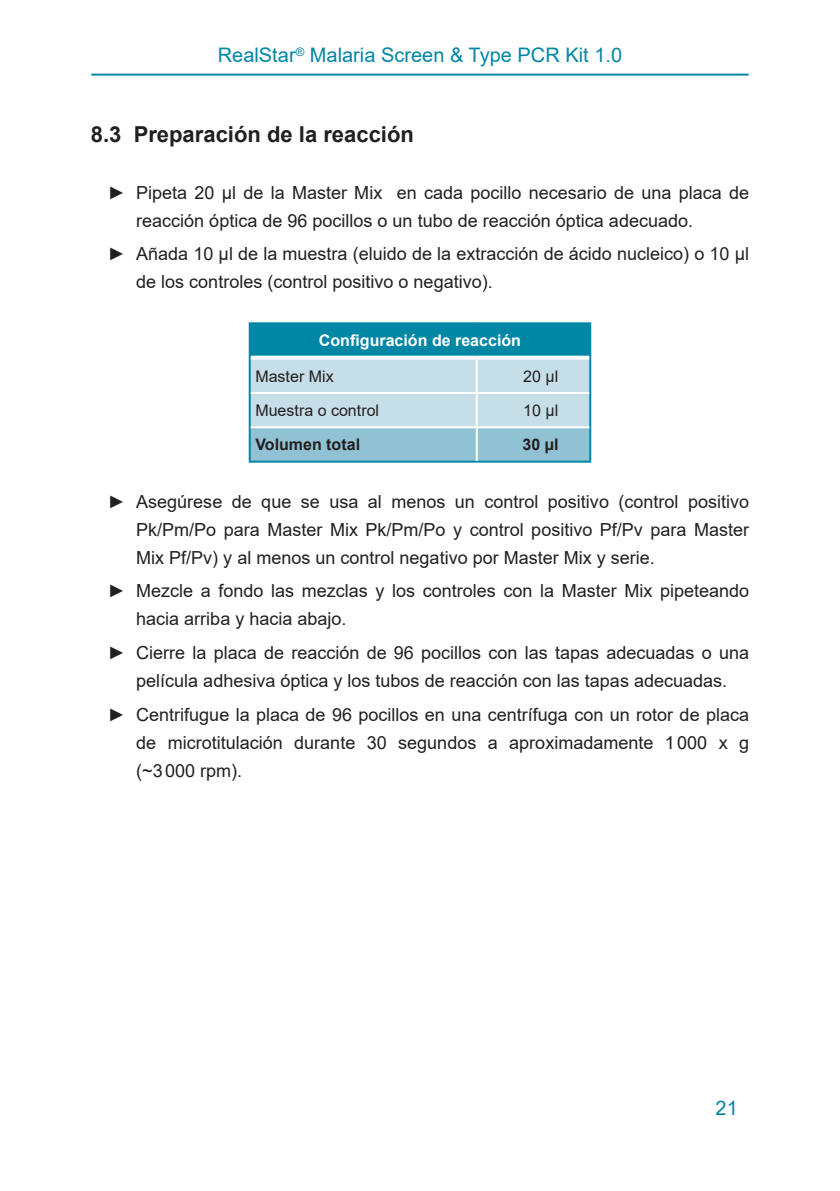
<style>
.page{position:relative;width:840px;height:1191px;background:#fff}
.page>*{position:absolute;margin:0;border:0;box-sizing:border-box;transform-origin:0 0}
.Level_2{font:700 22px "Arial";color:#231f20}
.Seitenkopf{font:20px "Arial";color:#0087a6}
.t1{font:18px/28px "Arial";color:#231f20}
.Mengentext_links{font:16px "Arial";color:#231f20}
.Kopfzeile{font:700 16px "Arial";color:#fff}
.Fußzeile{font:700 16px "Arial";color:#231f20}
.Mengentext_zentriert{font:16px "Arial";color:#231f20}
</style>
<div class="page">
<hr style="left:91px;top:74px;width:657px;height:2px;background:#0087a6">
<div style="left:249px;top:323px;width:341px;height:35px;background:#0087a6"></div>
<svg style="left:250px;top:360px;width:339px;height:100px;background:#b4d4e1"></svg>
<hr style="left:248px;top:358px;width:2px;height:35px;background:#0087a6">
<hr style="left:248px;top:393px;width:2px;height:34px;background:#0087a6">
<hr style="left:248px;top:427px;width:2px;height:33px;background:#0087a6">
<hr style="left:248px;top:460px;width:228px;height:2px;background:#0087a6">
<hr style="left:476px;top:460px;width:115px;height:2px;background:#0087a6">
<hr style="left:248px;top:322px;width:228px;height:2px;background:#0087a6">
<hr style="left:248px;top:324px;width:2px;height:34px;background:#0087a6">
<hr style="left:476px;top:322px;width:115px;height:2px;background:#0087a6">
<hr style="left:589px;top:324px;width:2px;height:34px;background:#0087a6">
<hr style="left:589px;top:358px;width:2px;height:35px;background:#0087a6">
<hr style="left:589px;top:393px;width:2px;height:34px;background:#0087a6">
<hr style="left:589px;top:427px;width:2px;height:33px;background:#0087a6">
<svg style="left:250px;top:356px;width:226px;height:4px"></svg>
<svg style="left:476px;top:356px;width:113px;height:4px"></svg>
<hr style="left:475px;top:360px;width:2px;height:32px;background:#fff">
<hr style="left:250px;top:392px;width:226px;height:2px;background:#fff">
<hr style="left:476px;top:392px;width:113px;height:2px;background:#fff">
<hr style="left:475px;top:394px;width:2px;height:32px;background:#fff">
<hr style="left:250px;top:426px;width:226px;height:2px;background:#fff">
<hr style="left:476px;top:426px;width:113px;height:2px;background:#fff">
<hr style="left:475px;top:428px;width:2px;height:32px;background:#fff">
<p class="Seitenkopf" style="left:218px;top:41px;width:405px">RealStar<sup>®</sup> Malaria Screen &amp; Type PCR Kit 1.0</p>
<p class="Level_2" style="left:91px;top:119px;width:324px">8.3 Preparación de la reacción</p>
<p class="t1" style="left:136px;top:178px;width:614px;text-indent:-28px">► Pipeta 20 µl de la Master Mix en cada pocillo necesario de una placa de reacción óptica de 96 pocillos o un tubo de reacción óptica adecuado.</p>
<p class="t1" style="left:136px;top:240px;width:614px;text-indent:-28px">► Añada 10 µl de la muestra (eluido de la extracción de ácido nucleico) o 10 µl de los controles (control positivo o negativo).</p>
<p class="Kopfzeile" style="left:319px;top:329px;width:203px">Configuración de reacción</p>
<p class="Mengentext_links" style="left:255px;top:365px;width:80px">Master Mix</p>
<p class="Mengentext_zentriert" style="left:523px;top:365px;width:37px">20 µl</p>
<p class="Mengentext_links" style="left:255px;top:399px;width:125px">Muestra o control</p>
<p class="Mengentext_zentriert" style="left:523px;top:399px;width:37px">10 µl</p>
<p class="Fußzeile" style="left:255px;top:433px;width:106px">Volumen total</p>
<p class="Fußzeile" style="left:522px;top:433px;width:37px">30 µl</p>
<p class="t1" style="left:136px;top:487px;width:614px;text-align:justify;text-indent:-28px">► Asegúrese de que se usa al menos un control positivo (control positivo Pk/Pm/Po para Master Mix Pk/Pm/Po y control positivo Pf/Pv para Master Mix Pf/Pv) y al menos un control negativo por Master Mix y serie.</p>
<p class="t1" style="left:136px;top:577px;width:614px;text-indent:-28px">► Mezcle a fondo las mezclas y los controles con la Master Mix pipeteando hacia arriba y hacia abajo.</p>
<p class="t1" style="left:108px;top:638px;width:642px;text-align:center">► Cierre la placa de reacción de 96 pocillos con las tapas adecuadas o una película adhesiva óptica y los tubos de reacción con las tapas adecuadas.</p>
<p class="t1" style="left:136px;top:700px;width:614px;text-align:justify;text-indent:-28px">► Centrifugue la placa de 96 pocillos en una centrífuga con un rotor de placa de microtitulación durante 30 segundos a aproximadamente 1000 x g (~3000 rpm).</p>
<p class="Seitenkopf" style="left:715px;top:1094px;width:24px">21</p>
</div>
